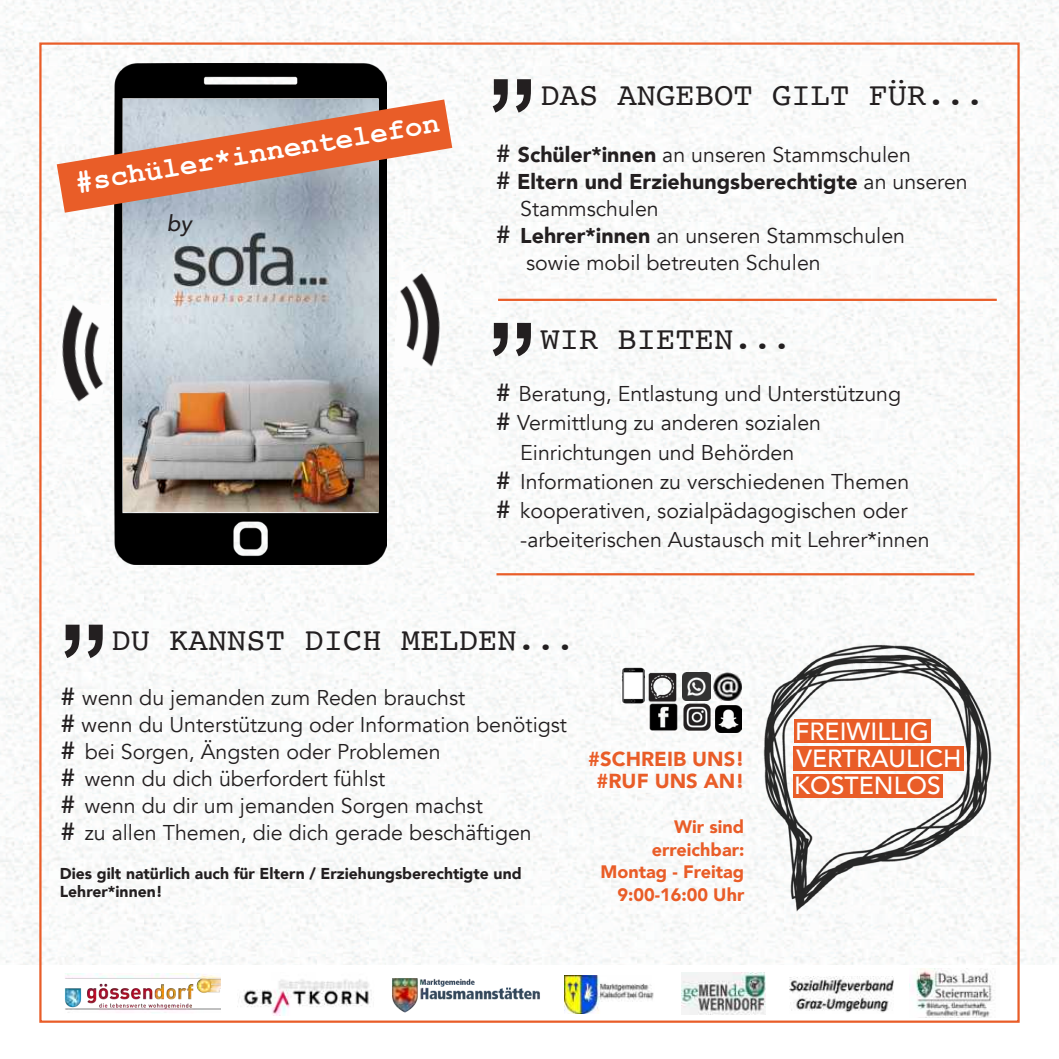
<style>
.page{position:relative;width:1059px;height:1059px;background:#fff}
.page>*{position:absolute;margin:0;border:0;box-sizing:border-box;transform-origin:0 0}
.t1{font:700 112.5px "Arial";color:#231f20;scale:.9 1}
.t2{font:32.18px "Courier";color:#231f20}
.t3{font:700 29.25px "Courier New";color:#fff}
.t4{font:500 24.75px/27.2px "Avenir";color:#fff}
.t5{font:italic 500 22.5px "Avenir";color:#231f20}
.t6{font:21.38px/27px "Avenir";color:#231f20}
.t7{font:900 21.38px "Avenir";color:#231f20}
.t8{font:900 20.25px/22.5px "Avenir";color:#e95d28;text-align:center}
.t9{font:900 18px/22.5px "Avenir";color:#e95d28;text-align:right}
.t10{font:900 15.75px/18px "Avenir";color:#231f20}
.s1{font-weight:500;font-size:24.75px}
.s2{font-weight:900}
.s3{font-weight:400}
</style>
<div class="page">
<img style="left:0;top:0;width:1059px;height:965px">
<img style="left:756px;top:638px;width:236px;height:273px">
<div style="left:793px;top:719px;width:137px;height:23px;background:#e95d28"></div>
<div style="left:794px;top:746px;width:170px;height:25px;background:#e95d28"></div>
<div style="left:794px;top:774px;width:149px;height:24px;background:#e95d28"></div>
<img style="left:65px;top:973px;width:155px;height:40px">
<img style="left:238px;top:979px;width:134px;height:36px">
<img style="left:392px;top:978px;width:148px;height:34px">
<img style="left:565px;top:976px;width:89px;height:37px">
<img style="left:681px;top:972px;width:85px;height:42px">
<img style="left:789px;top:976px;width:105px;height:37px">
<img style="left:909px;top:968px;width:86px;height:49px">
<hr style="left:498px;top:299px;width:499px;height:2px;background:#e95d28">
<hr style="left:496px;top:573px;width:478px;height:2px;background:#e95d28">
<img style="left:114px;top:64px;width:272px;height:500px">
<img style="left:123px;top:213px;width:256px;height:299px">
<svg style="left:57px;top:99px;width:395px;height:114px"></svg>
<img style="left:53px;top:300px;width:60px;height:105px">
<img style="left:393px;top:270px;width:52px;height:99px">
<img style="left:715px;top:705px;width:27px;height:27px">
<img style="left:681px;top:703px;width:32px;height:28px">
<img style="left:713px;top:672px;width:29px;height:29px">
<img style="left:682px;top:672px;width:29px;height:29px">
<img style="left:649px;top:704px;width:29px;height:28px">
<img style="left:646px;top:669px;width:33px;height:35px">
<img style="left:622px;top:667px;width:23px;height:36px">
<h3 class="t3" style="left:73px;top:164px;width:370px;rotate:-9deg">#schüler*innentelefon</h3>
<p class="t5" style="left:167px;top:210px;width:26px">by</p>
<h1 class="t1" style="left:537px;top:145px;width:58px;rotate:-180deg">“</h1>
<h2 class="t2" style="left:540px;top:70px;width:446px">DAS ANGEBOT GILT FÜR...</h2>
<p class="t6" style="left:496px;top:141px;width:416px"><span class="s1">#</span> <span class="s2">Schüler*innen</span> an unseren Stammschulen</p>
<p class="t7" style="left:496px;top:163px;width:473px"><span class="s1">#</span> Eltern und Erziehungsberechtigte <span class="s3">an unseren</span></p>
<p class="t6" style="left:520px;top:195px;width:140px">Stammschulen</p>
<p class="t6" style="left:496px;top:222px;width:410px"><span class="s1">#</span> <span class="s2">Lehrer*innen</span> an unseren Stammschulen</p>
<p class="t6" style="left:526px;top:249px;width:296px">sowie mobil betreuten Schulen</p>
<h1 class="t1" style="left:537px;top:389px;width:58px;rotate:-180deg">“</h1>
<h2 class="t2" style="left:540px;top:314px;width:252px">WIR BIETEN...</h2>
<p class="t6" style="left:496px;top:381px;width:406px"><span class="s1">#</span> Beratung, Entlastung und Unterstützung</p>
<p class="t6" style="left:496px;top:410px;width:326px"><span class="s1">#</span> Vermittlung zu anderen sozialen</p>
<p class="t6" style="left:520px;top:439px;width:275px">Einrichtungen und Behörden</p>
<p class="t6" style="left:496px;top:468px;width:414px"><span class="s1">#</span> Informationen zu verschiedenen Themen</p>
<p class="t6" style="left:496px;top:498px;width:412px"><span class="s1">#</span> kooperativen, sozialpädagogischen oder</p>
<p class="t6" style="left:520px;top:527px;width:411px">-arbeiterischen Austausch mit Lehrer*innen</p>
<h1 class="t1" style="left:109px;top:690px;width:58px;rotate:-180deg">“</h1>
<h2 class="t2" style="left:111px;top:615px;width:465px">DU KANNST DICH MELDEN...</h2>
<p class="t6" style="left:61px;top:684px;width:507px"><span class="s1">#</span> wenn du jemanden zum Reden brauchst<br><span class="s1">#</span> wenn du Unterstützung oder Information benötigst <span class="s1">#</span> bei Sorgen, Ängsten oder Problemen<br><span class="s1">#</span> wenn du dich überfordert fühlst<br><span class="s1">#</span> wenn du dir um jemanden Sorgen machst<br><span class="s1">#</span> zu allen Themen, die dich gerade beschäftigen</p>
<p class="t10" style="left:60px;top:864px;width:463px">Dies gilt natürlich auch für Eltern / Erziehungsberechtigte und<br>Lehrer*innen!</p>
<p class="t8" style="left:588px;top:747px;width:157px">#SCHREIB UNS! #RUF UNS AN!</p>
<p class="t9" style="left:601px;top:815px;width:145px">Wir sind erreichbar:<br>Montag - Freitag<br>9:00-16:00 Uhr</p>
<p class="t4" style="left:794px;top:716px;width:169px">FREIWILLIG<br>VERTRAULICH<br>KOSTENLOS</p>
</div>
